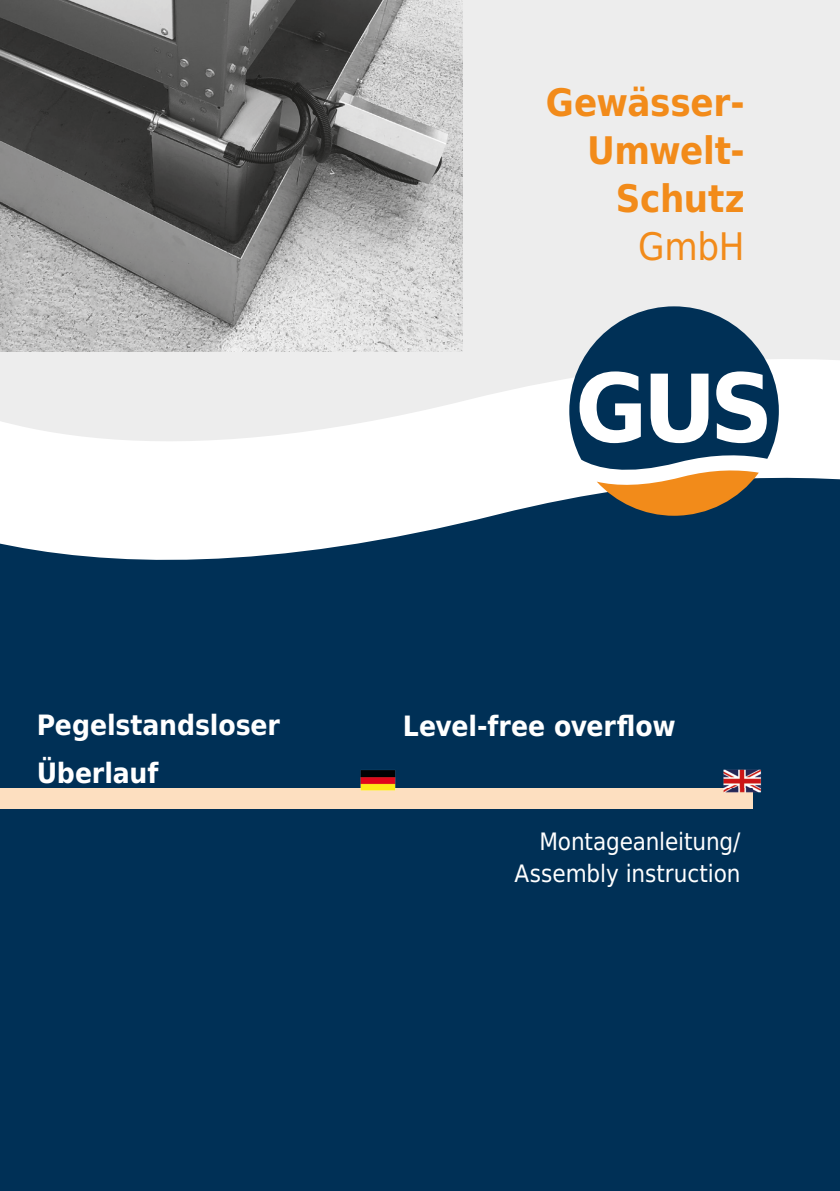
<style>
.page{position:relative;width:840px;height:1191px;background:#fff}
.page>*{position:absolute;margin:0;border:0;box-sizing:border-box;transform-origin:0 0}
.t1{font:700 38px/48px "DejaVu Sans Condensed";letter-spacing:-.005em;color:#f28b1a;text-align:right}
.t2{font:38px "DejaVu Sans Condensed";color:#f28b1a}
.t3{font:700 28px/48px "DejaVu Sans Condensed";letter-spacing:-.005em;color:#fff}
.t4{font:24px/32px "DejaVu Sans Condensed";letter-spacing:-.005em;color:#fff;text-align:right}
</style>
<div class="page">
<div style="left:0;top:0;width:839px;height:520px;background:#ededed"></div>
<div style="left:0;top:456px;width:839px;height:735px;background:#003056"></div>
<div style="left:0;top:788px;width:752px;height:21px;background:#fddfc0"></div>
<svg style="left:0;top:319px;width:839px;height:236px"></svg>
<img style="left:723px;top:769px;width:38px;height:23px">
<img style="left:723px;top:788px;width:29px;height:4px">
<img style="left:360px;top:770px;width:36px;height:21px">
<svg style="left:569px;top:306px;width:209px;height:210px"></svg>
<img style="left:0;top:0;width:462px;height:351px">
<h1 class="t1" style="left:545px;top:78px;width:200px">Gewässer-<br>Umwelt-<br>Schutz</h1>
<h1 class="t2" style="left:638px;top:213px;width:108px">GmbH</h1>
<p class="t3" style="left:37px;top:700px;width:244px">Pegelstandsloser<br>Überlauf</p>
<p class="t3" style="left:403px;top:701px;width:274px">Level-free overflow</p>
<p class="t4" style="left:514px;top:824px;width:227px">Montageanleitung/<br>Assembly instruction</p>
</div>
